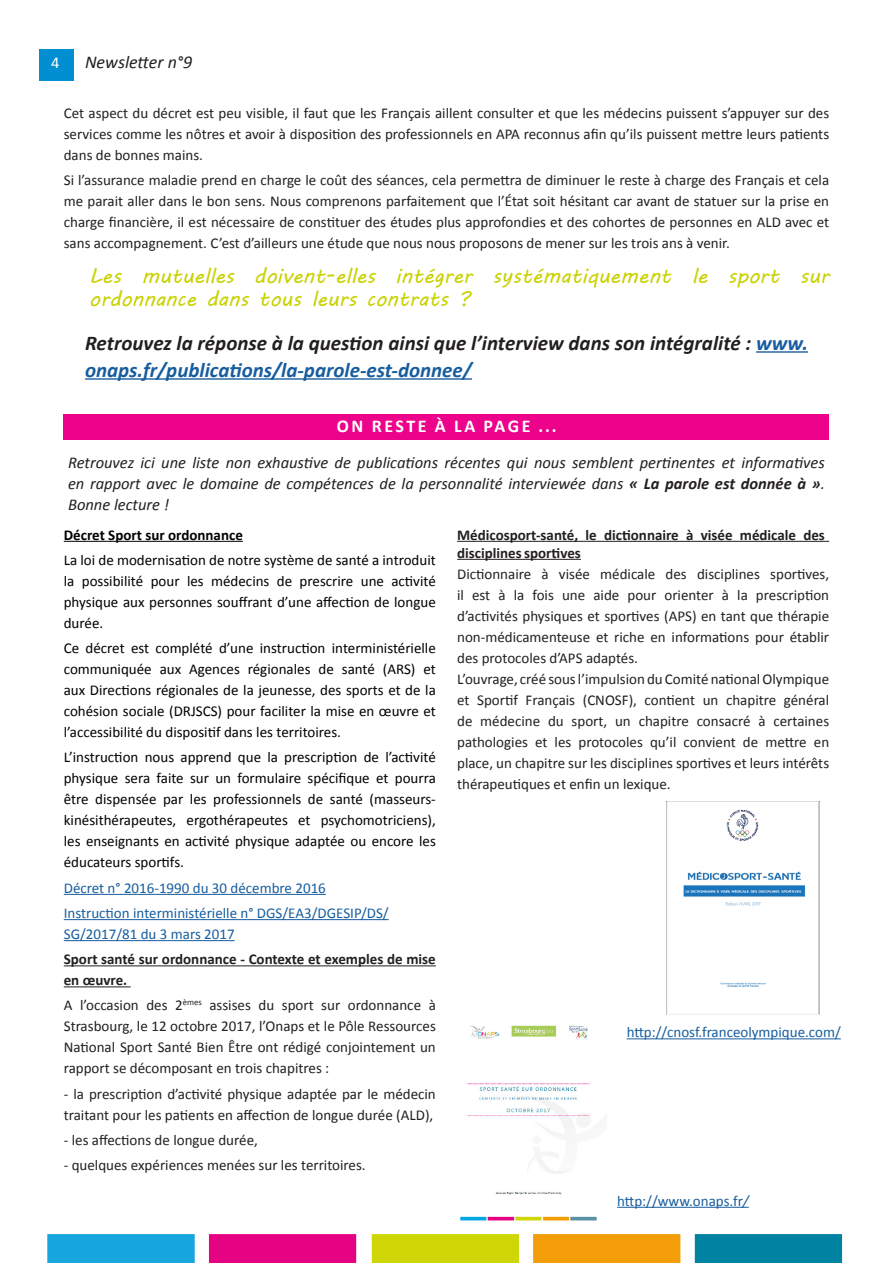
<style>
.page{position:relative;width:893px;height:1263px;background:#fff}
.page>*{position:absolute;margin:0;border:0;box-sizing:border-box;transform-origin:0 0}
.t1{font:italic 700 21px/27px "Calibri";color:#231f20}
.question{font:21px/22.5px "MV Boli";color:#c9d200}
.rencontre_avec{font:700 18px "Calibri";letter-spacing:.14em;color:#fff}
.t2{font:italic 18px "Calibri";color:#231f20}
.encadré-_on_reste_à{font:italic 16.5px/21px "Calibri";color:#231f20;text-align:justify}
.t3{font:16.5px "Calibri";color:#fff}
.réponse{font:15px/21px "Calibri";color:#231f20;text-align:justify}
.réponse-2{font:15px/21px "Calibri";color:#000;text-align:justify}
.vrai_édito{font:15px/21px "Calibri";color:#231f20;text-align:justify}
.réponse-3{font:15px/21px "Calibri";color:#175d9e}
.Texte_page{font:700 15px/18px "Calibri";color:#231f20}
.réponse-4{font:700 15px/21px "Calibri";color:#231f20}
.vrai_édito-2{font:15px "Calibri";color:#175d9e}
.réponse-5{font:700 15px "Calibri";color:#000}
.s1{color:#175d9e}
.s2{font-weight:700}
.s3{font-style:italic}
</style>
<div class="page">
<img style="left:47px;top:1234px;width:796px;height:29px">
<div style="left:39px;top:49px;width:34px;height:32px;background:#018fd1"></div>
<hr style="left:756px;top:351px;width:52px;height:2px;background:#175d9e">
<hr style="left:85px;top:378px;width:387px;height:2px;background:#175d9e">
<div style="left:64px;top:414px;width:765px;height:26px;background:#ed028c"></div>
<hr style="left:64px;top:541px;width:179px;height:1px;background:#000">
<hr style="left:64px;top:894px;width:262px;height:1px;background:#175d9e">
<hr style="left:64px;top:919px;width:325px;height:1px;background:#175d9e">
<hr style="left:64px;top:940px;width:171px;height:1px;background:#175d9e">
<hr style="left:64px;top:965px;width:372px;height:1px;background:#231f20">
<hr style="left:64px;top:986px;width:67px;height:1px;background:#231f20">
<hr style="left:457px;top:541px;width:372px;height:1px;background:#231f20">
<hr style="left:457px;top:559px;width:124px;height:1px;background:#231f20">
<img style="left:683px;top:809px;width:123px;height:179px">
<div style="left:666px;top:801px;width:153px;height:214px;border:1px solid #fff"></div>
<hr style="left:627px;top:1038px;width:214px;height:1px;background:#175d9e">
<img style="left:460px;top:1025px;width:137px;height:194px">
<div style="left:449px;top:1008px;width:160px;height:214px;border:2px solid #fff"></div>
<hr style="left:617px;top:1207px;width:132px;height:1px;background:#175d9e">
<p class="t3" style="left:51px;top:52px;width:10px">4</p>
<p class="t2" style="left:85px;top:50px;width:109px">Newsletter n°9</p>
<p class="réponse" style="left:64px;top:102px;width:767px">Cet aspect du décret est peu visible, il faut que les Français aillent consulter et que les médecins puissent s’appuyer sur des services comme les nôtres et avoir à disposition des professionnels en APA reconnus afin qu’ils puissent mettre leurs patients dans de bonnes mains.</p>
<p class="réponse" style="left:64px;top:169px;width:767px">Si l’assurance maladie prend en charge le coût des séances, cela permettra de diminuer le reste à charge des Français et cela me parait aller dans le bon sens. Nous comprenons parfaitement que l’État soit hésitant car avant de statuer sur la prise en charge financière, il est nécessaire de constituer des études plus approfondies et des cohortes de personnes en ALD avec et sans accompagnement. C’est d’ailleurs une étude que nous nous proposons de mener sur les trois ans à venir.</p>
<p class="question" style="left:89px;top:264px;width:741px">Les mutuelles doivent-elles intégrer systématiquement le sport sur ordonnance dans tous leurs contrats ?</p>
<p class="t1" style="left:85px;top:329px;width:724px">Retrouvez la réponse à la question ainsi que l’interview dans son intégralité : <span class="s1">www. onaps.fr/publications/la-parole-est-donnee/</span></p>
<p class="rencontre_avec" style="left:337px;top:415px;width:221px">ON RESTE À LA PAGE ...</p>
<p class="encadré-_on_reste_à" style="left:68px;top:451px;width:758px">Retrouvez ici une liste non exhaustive de publications récentes qui nous semblent pertinentes et informatives en rapport avec le domaine de compétences de la personnalité interviewée dans <span class="s2">« La parole est donnée à »</span>.<br>Bonne lecture !</p>
<p class="réponse-5" style="left:64px;top:525px;width:181px">Décret Sport sur ordonnance</p>
<p class="réponse-2" style="left:64px;top:549px;width:374px">La loi de modernisation de notre système de santé a introduit la possibilité pour les médecins de prescrire une activité physique aux personnes souffrant d’une affection de longue durée.</p>
<p class="réponse-2" style="left:64px;top:638px;width:374px">Ce décret est complété d’une instruction interministérielle communiquée aux Agences régionales de santé (ARS) et aux Directions régionales de la jeunesse, des sports et de la cohésion sociale (DRJSCS) pour faciliter la mise en œuvre et l’accessibilité du dispositif dans les territoires.</p>
<p class="réponse-2" style="left:64px;top:747px;width:374px">L’instruction nous apprend que la prescription de l’activité physique sera faite sur un formulaire spécifique et pourra être dispensée par les professionnels de santé (masseurs&shy;kinésithérapeutes, ergothérapeutes et psychomotriciens), les enseignants en activité physique adaptée ou encore les éducateurs sportifs.</p>
<p class="réponse-3" style="left:64px;top:877px;width:264px">Décret n° 2016-1990 du 30 décembre 2016</p>
<p class="réponse-3" style="left:64px;top:902px;width:326px">Instruction interministérielle n° DGS/EA3/DGESIP/DS/<br>SG/2017/81 du 3 mars 2017</p>
<p class="réponse-4" style="left:64px;top:949px;width:374px">Sport santé sur ordonnance - Contexte et exemples de mise en œuvre.</p>
<p class="réponse" style="left:64px;top:995px;width:374px">A l’occasion des 2<sup>èmes</sup> assises du sport sur ordonnance à Strasbourg, le 12 octobre 2017, l’Onaps et le Pôle Ressources National Sport Santé Bien Être ont rédigé conjointement un rapport se décomposant en trois chapitres :</p>
<p class="réponse" style="left:64px;top:1083px;width:374px">- la prescription d’activité physique adaptée par le médecin traitant pour les patients en affection de longue durée (ALD),</p>
<p class="réponse" style="left:64px;top:1129px;width:196px">- les affections de longue durée,</p>
<p class="réponse" style="left:64px;top:1155px;width:303px">- quelques expériences menées sur les territoires.</p>
<p class="Texte_page" style="left:457px;top:526px;width:369px">Médicosport-santé, le dictionnaire à visée médicale des disciplines sportives</p>
<p class="vrai_édito" style="left:457px;top:563px;width:374px">Dictionnaire à visée médicale des disciplines sportives, il est à la fois une aide pour orienter à la prescription d’activités physiques et sportives (APS) en tant que thérapie non-médicamenteuse et riche en informations pour établir des protocoles d’APS adaptés.</p>
<p class="vrai_édito" style="left:457px;top:668px;width:374px">L’ouvrage, créé sous l’impulsion du Comité national Olympique et Sportif Français (CNOSF), contient un chapitre général de médecine du sport, un chapitre consacré à certaines pathologies et les protocoles qu’il convient de mettre en place, un chapitre sur les disciplines sportives et leurs intérêts thérapeutiques et enfin un lexique.</p>
<p class="vrai_édito-2" style="left:627px;top:1023px;width:216px">http://cnosf.franceolympique.com/</p>
<p class="réponse-3" style="left:617px;top:1190px;width:133px">http://www.onaps.fr<span class="s3">/</span></p>
</div>
